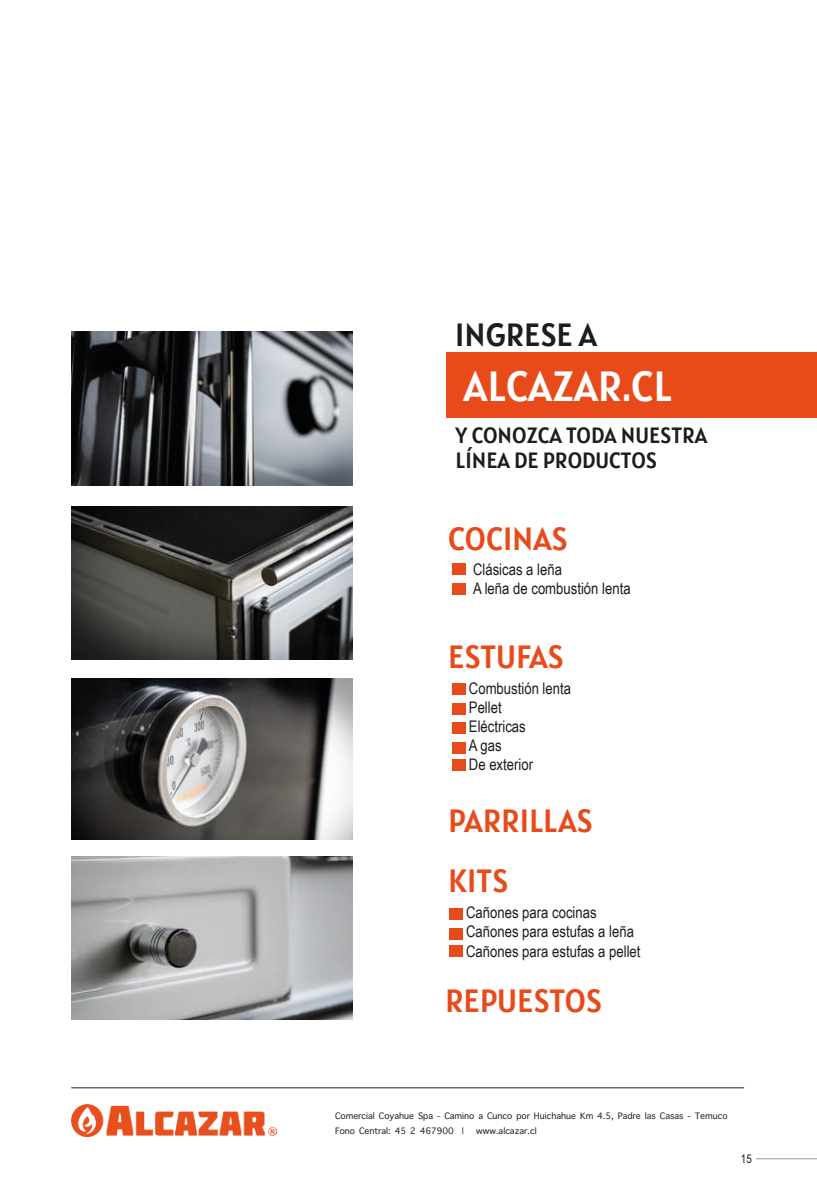
<style>
.page{position:relative;width:817px;height:1191px;background:#fff}
.page>*{position:absolute;margin:0;border:0;box-sizing:border-box;transform-origin:0 0}
.t1{font:42px "Alatsi";color:#fff}
.t2{font:32px/60.2px "Alatsi";color:#e84a1a}
.t3{font:32px "Alatsi";color:#1d1d1b}
.t4{font:22px/24.8px "Alatsi";color:#1d1d1b}
.t5{font:16px/19.2px "Arial Narrow";color:#1d1d1b}
.t6{font:12px "Apple Symbols";color:#1d1d1b}
.t7{font:12px "Arial Narrow";color:#1d1d1b}
</style>
<div class="page">
<div style="left:452px;top:563px;width:14px;height:11px;background:#e84a1a"></div>
<div style="left:452px;top:583px;width:14px;height:11px;background:#e84a1a"></div>
<div style="left:452px;top:683px;width:13px;height:11px;background:#e84a1a"></div>
<div style="left:452px;top:703px;width:13px;height:11px;background:#e84a1a"></div>
<div style="left:452px;top:722px;width:13px;height:11px;background:#e84a1a"></div>
<div style="left:452px;top:742px;width:13px;height:11px;background:#e84a1a"></div>
<div style="left:449px;top:908px;width:13px;height:11px;background:#e84a1a"></div>
<div style="left:449px;top:928px;width:13px;height:11px;background:#e84a1a"></div>
<div style="left:452px;top:759px;width:13px;height:12px;background:#e84a1a"></div>
<div style="left:449px;top:945px;width:13px;height:11px;background:#e84a1a"></div>
<img style="left:71px;top:1104px;width:205px;height:32px">
<hr style="left:71px;top:1087px;width:673px;height:1px;background:#1d1d1b">
<hr style="left:755px;top:1158px;width:61px;height:1px;background:#1d1d1b">
<div style="left:447px;top:352px;width:369px;height:65px;background:#e84a1a"></div>
<img style="left:72px;top:332px;width:281px;height:153px">
<img style="left:71px;top:506px;width:281px;height:154px">
<img style="left:71px;top:678px;width:281px;height:161px">
<img style="left:72px;top:856px;width:281px;height:163px">
<h2 class="t3" style="left:455px;top:307px;width:143px">INGRESE A</h2>
<h1 class="t1" style="left:463px;top:350px;width:210px">ALCAZAR.CL</h1>
<h3 class="t4" style="left:455px;top:421px;width:253px">Y CONOZCA TODA NUESTRA<br>LÍNEA DE PRODUCTOS</h3>
<h2 class="t2" style="left:448px;top:505px;width:121px">COCINAS</h2>
<p class="t5" style="left:473px;top:559px;width:159px">Clásicas a leña<br>A leña de combustión lenta</p>
<h2 class="t2" style="left:448px;top:623px;width:117px">ESTUFAS</h2>
<p class="t5" style="left:469px;top:678px;width:104px">Combustión lenta<br>Pellet<br>Eléctricas<br>A gas<br>De exterior</p>
<h2 class="t2" style="left:448px;top:787px;width:146px">PARRILLAS<br>KITS</h2>
<p class="t5" style="left:466px;top:902px;width:176px">Cañones para cocinas<br>Cañones para estufas a leña<br>Cañones para estufas a pellet</p>
<h2 class="t2" style="left:445px;top:967px;width:158px">REPUESTOS</h2>
<p class="t6" style="left:340px;top:1107px;width:70px">□ ● □◆</p>
<p class="t6" style="left:492px;top:1107px;width:54px">◆■ □ □ ★◆</p>
<p class="t6" style="left:644px;top:1107px;width:40px">●▲ ▲▲</p>
<p class="t6" style="left:339px;top:1122px;width:62px">□■□ ■▼ ● ✔</p>
<p class="t6" style="left:503px;top:1122px;width:4px">●</p>
<p class="t6" style="left:534px;top:1122px;width:4px">●</p>
<p class="t7" style="left:740px;top:1150px;width:12px">15</p>
</div>
